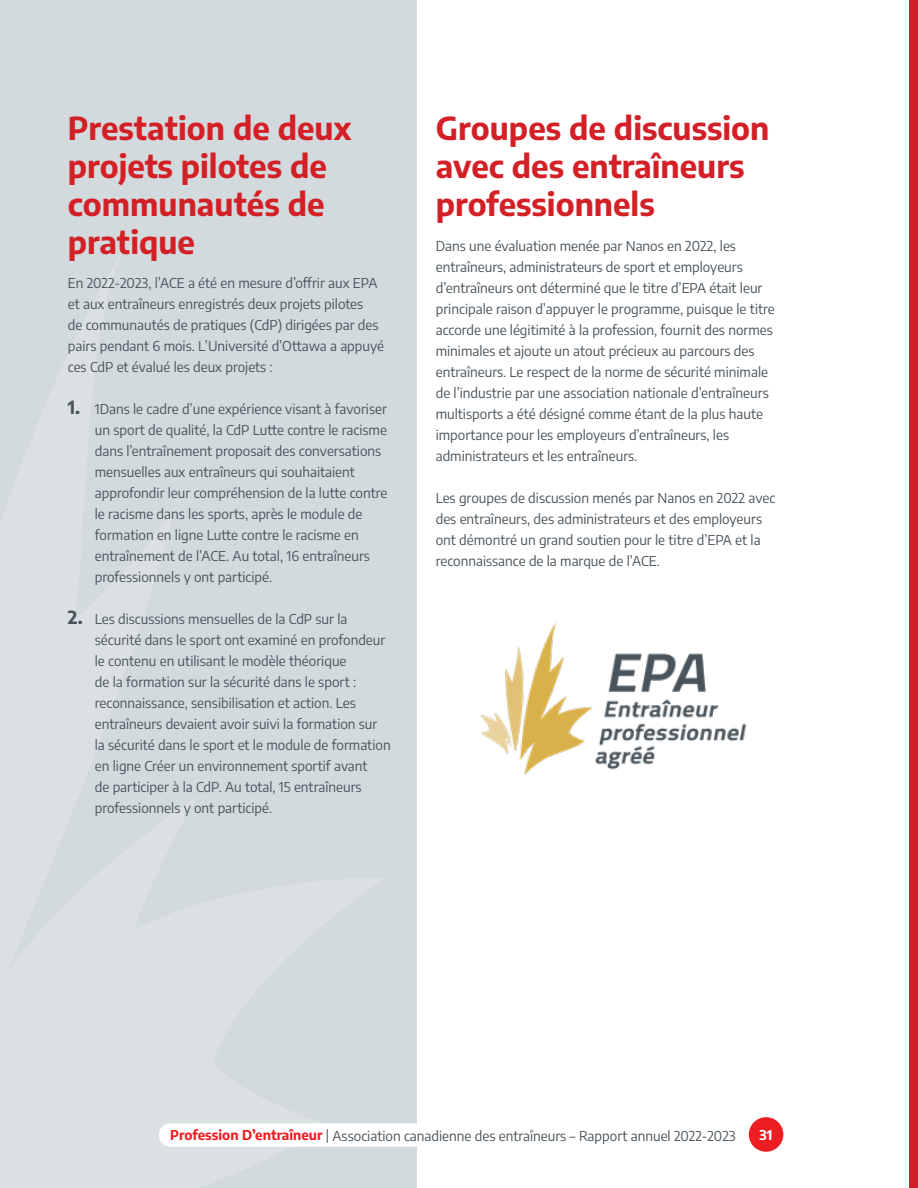
<style>
.page{position:relative;width:918px;height:1188px;background:#fff}
.page>*{position:absolute;margin:0;border:0;box-sizing:border-box;transform-origin:0 0}
.t1{font:700 31.5px/37.8px "Encode Sans";color:#d32027}
.t2{font:13.5px/21px "Encode Sans";color:#48535b}
.t3{font:700 13.5px "Encode Sans";color:#fff}
.s1{font-weight:700;font-size:18px}
.s2{font-weight:700;color:#ed1d24}
</style>
<div class="page">
<div style="left:0;top:0;width:416px;height:1188px;background:#d3dadd"></div>
<img style="left:480px;top:622px;width:267px;height:153px">
<div style="left:910px;top:0;width:8px;height:1188px;background:#d32027"></div>
<div style="left:159px;top:1123px;width:585px;height:24px;background:#fff;border-radius:12px"></div>
<div style="left:749px;top:1117px;width:34px;height:35px;background:#ed1d24;border-radius:50%"></div>
<h1 class="t1" style="left:68px;top:108px;width:285px">Prestation de deux projets pilotes de communautés de pratique</h1>
<p class="t2" style="left:68px;top:272px;width:318px">En 2022-2023, l’ACE a été en mesure d’offrir aux EPA et aux entraîneurs enregistrés deux projets pilotes<br>de communautés de pratiques (CdP) dirigées par des pairs pendant 6 mois. L’Université d’Ottawa a appuyé ces CdP et évalué les deux projets :</p>
<p class="t2" style="left:95px;top:398px;width:294px;text-indent:-27px"><span class="s1">1.</span> 1Dans le cadre d’une expérience visant à favoriser un sport de qualité, la CdP Lutte contre le racisme dans l’entraînement proposait des conversations mensuelles aux entraîneurs qui souhaitaient approfondir leur compréhension de la lutte contre le racisme dans les sports, après le module de formation en ligne Lutte contre le racisme en entraînement de l’ACE. Au total, 16 entraîneurs professionnels y ont participé.</p>
<p class="t2" style="left:95px;top:608px;width:297px;text-indent:-27px"><span class="s1">2.</span> Les discussions mensuelles de la CdP sur la sécurité dans le sport ont examiné en profondeur le contenu en utilisant le modèle théorique<br>de la formation sur la sécurité dans le sport : reconnaissance, sensibilisation et action. Les entraîneurs devaient avoir suivi la formation sur la sécurité dans le sport et le module de formation en ligne Créer un environnement sportif avant<br>de participer à la CdP. Au total, 15 entraîneurs professionnels y ont participé.</p>
<h1 class="t1" style="left:436px;top:108px;width:335px">Groupes de discussion avec des entraîneurs professionnels</h1>
<p class="t2" style="left:436px;top:234px;width:341px">Dans une évaluation menée par Nanos en 2022, les entraîneurs, administrateurs de sport et employeurs d’entraîneurs ont déterminé que le titre d’EPA était leur principale raison d’appuyer le programme, puisque le titre accorde une légitimité à la profession, fournit des normes minimales et ajoute un atout précieux au parcours des entraîneurs. Le respect de la norme de sécurité minimale de l’industrie par une association nationale d’entraîneurs multisports a été désigné comme étant de la plus haute importance pour les employeurs d’entraîneurs, les administrateurs et les entraîneurs.</p>
<p class="t2" style="left:436px;top:486px;width:341px">Les groupes de discussion menés par Nanos en 2022 avec des entraîneurs, des administrateurs et des employeurs ont démontré un grand soutien pour le titre d’EPA et la reconnaissance de la marque de l’ACE.</p>
<p class="t2" style="left:170px;top:1125px;width:567px"><span class="s2">Profession D’entraîneur</span> | Association canadienne des entraîneurs – Rapport annuel 2022-2023</p>
<p class="t3" style="left:760px;top:1125px;width:14px">31</p>
</div>
